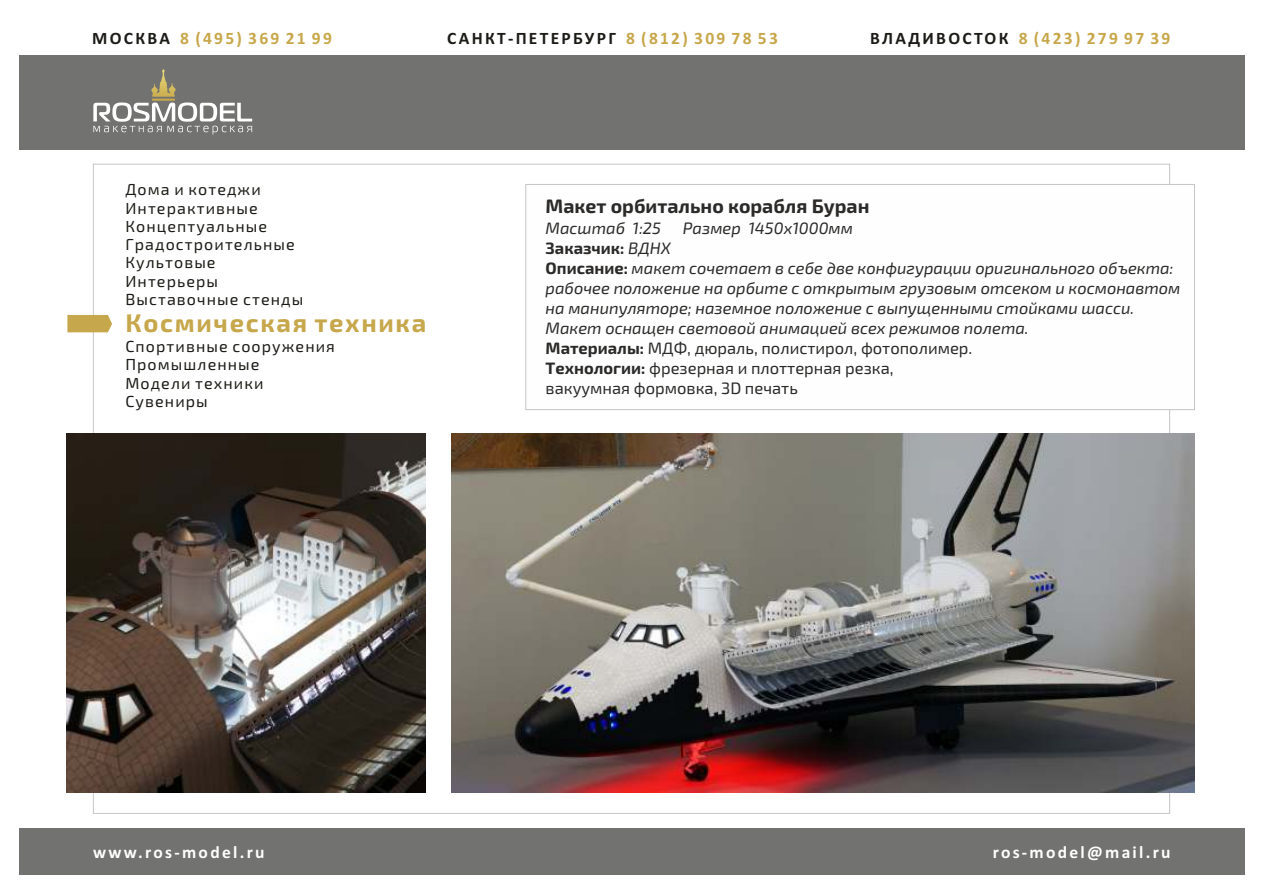
<style>
.page{position:relative;width:1263px;height:893px;background:#fff}
.page>*{position:absolute;margin:0;border:0;box-sizing:border-box;transform-origin:0 0}
.t1{font:700 25.5px "Exo 2.0";letter-spacing:.065em;color:#c7a74b}
.t2{font:700 19.5px "Exo 2.0";color:#2b2a29}
.t3{font:700 17.55px "Calibri";letter-spacing:.13em;color:#c7a74b}
.t4{font:700 17.55px "Calibri";letter-spacing:.13em;color:#fefefe}
.t5{font:700 17.55px "Calibri";letter-spacing:.13em;color:#1c1b17}
.t6{font:italic 16.5px/20.1px "Exo 2.0";color:#2b2a29}
.t7{font:16.05px/18.3px "Exo 2.0";letter-spacing:.07em;color:#1c1b17}
.s1{color:#1c1b17}
.s2{color:#c7a74b}
.s3{font-weight:700;font-style:normal}
.s4{font-style:normal}
</style>
<div class="page">
<svg style="left:67px;top:315px;width:45px;height:17px"></svg>
<svg style="left:525px;top:184px;width:670px;height:226px"></svg>
<div style="left:19px;top:56px;width:1225px;height:94px;background:#727271"></div>
<svg style="left:93px;top:69px;width:159px;height:66px"></svg>
<div style="left:19px;top:828px;width:1225px;height:46px;background:#727271"></div>
<img style="left:451px;top:433px;width:744px;height:359px">
<img style="left:67px;top:433px;width:359px;height:359px">
<p class="t3" style="left:92px;top:30px;width:241px"><span class="s1">МОСКВА</span> 8 (495) 369 21 99</p>
<p class="t5" style="left:447px;top:30px;width:332px">САНКТ-ПЕТЕРБУРГ <span class="s2">8 (812) 309 78 53</span></p>
<p class="t3" style="left:870px;top:30px;width:302px"><span class="s1">ВЛАДИВОСТОК</span> 8 (423) 279 97 39</p>
<p class="t7" style="left:125px;top:182px;width:179px">Дома и котеджи<br>Интерактивные<br>Концептуальные<br>Градостроительные<br>Культовые<br>Интерьеры<br>Выставочные стенды</p>
<h1 class="t1" style="left:125px;top:314px;width:302px">Космическая техника</h1>
<p class="t7" style="left:125px;top:339px;width:211px">Спортивные сооружения<br>Промышленные<br>Модели техники<br>Сувениры</p>
<p class="t2" style="left:546px;top:200px;width:325px">Макет орбитально корабля Буран</p>
<p class="t6" style="left:546px;top:219px;width:117px">Масштаб 1:25</p>
<p class="t6" style="left:683px;top:219px;width:172px">Размер 1450х1000мм</p>
<p class="t6" style="left:546px;top:240px;width:636px"><span class="s3">Заказчик:</span> ВДНХ<br><span class="s3">Описание:</span> макет сочетает в себе две конфигурации оригинального объекта: рабочее положение на орбите с открытым грузовым отсеком и космонавтом на манипуляторе; наземное положение с выпущенными стойками шасси.<br>Макет оснащен световой анимацией всех режимов полета.<br><span class="s3">Материалы:</span> <span class="s4">МДФ, дюраль, полистирол, фотополимер.<br></span><span class="s3">Технологии:</span> <span class="s4">фрезерная и плоттерная резка,<br>вакуумная формовка, 3D печать</span></p>
<p class="t4" style="left:93px;top:845px;width:173px">www.ros-model.ru</p>
<p class="t4" style="left:993px;top:845px;width:179px">ros-model@mail.ru</p>
</div>
